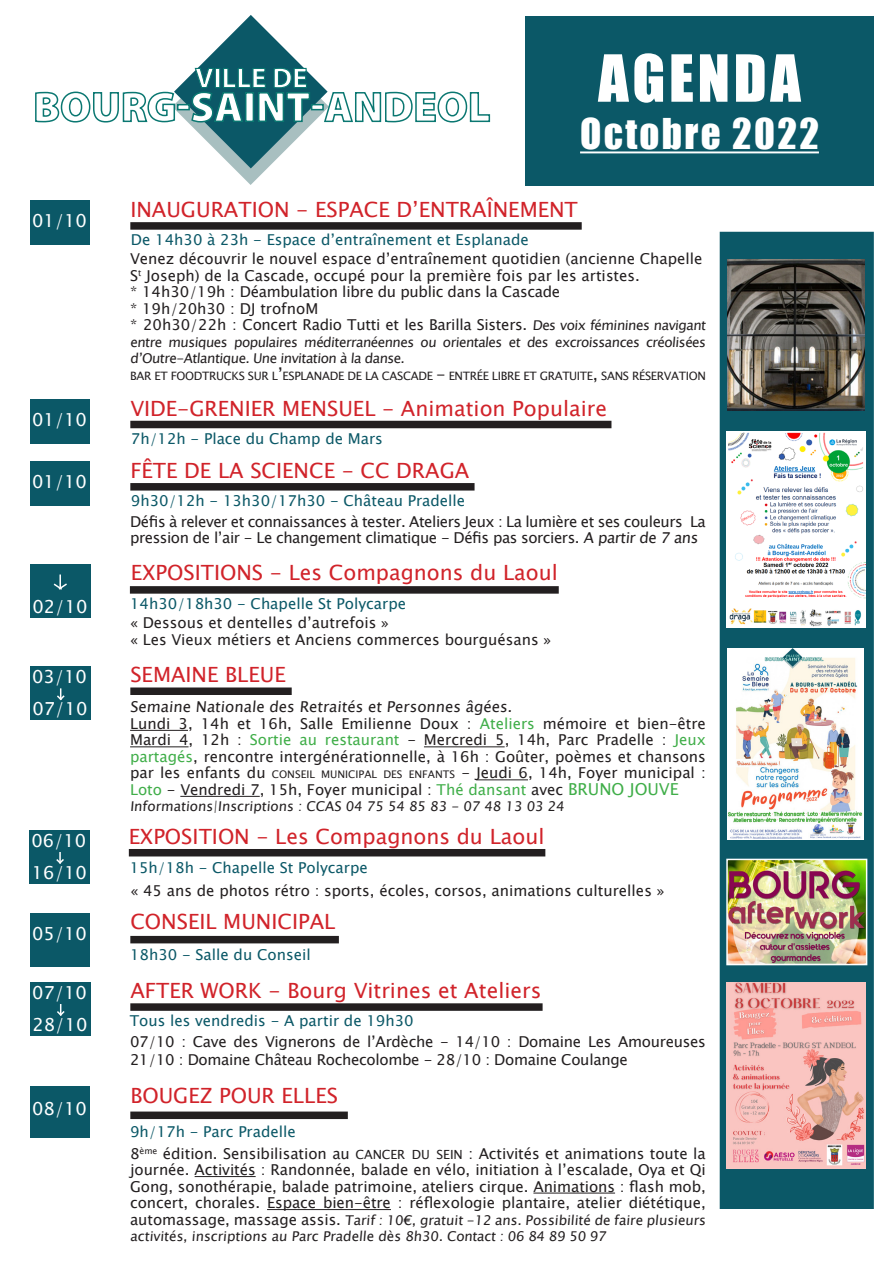
<style>
.page{position:relative;width:893px;height:1263px;background:#fff}
.page>*{position:absolute;margin:0;border:0;box-sizing:border-box;transform-origin:0 0}
.t1{font:60px "Impact";letter-spacing:.06em;color:#fff}
.t2{font:39px "Impact";letter-spacing:.06em;color:#fff}
.t3{font:21px "Lucida Sans Unicode";color:#d1232a}
.t4{font:18px "Lucida Sans Unicode";color:#fff}
.t5{font:15px/16.5px "Lucida Sans Unicode";color:#231f20;text-align:justify}
.t6{font:15px/18px "Lucida Sans Unicode";letter-spacing:-.02em;color:#231f20}
.t7{font:15px "Lucida Sans Unicode";color:#0b5867}
.t8{font:15px/16.5px "Lucida Sans Unicode";letter-spacing:-.03em;color:#231f20}
.t9{font:13.5px/16.5px "Lucida Sans Unicode";color:#231f20}
.t10{font:11.55px "Lucida Sans Unicode";letter-spacing:-.03em;color:#231f20}
.s1{font-size:13.5px}
.s2{font-size:16.5px}
.s3{color:#40ae49}
.s4{font-size:10.5px}
.s5{font-size:16.5px;color:#40ae49}
.s6{font-size:12.6px}
.s7{font-size:15px}
</style>
<div class="page">
<div style="left:525px;top:17px;width:349px;height:169px;background:#0b5867"></div>
<hr style="left:580px;top:151px;width:239px;height:2px;background:#fff">
<svg style="left:35px;top:15px;width:456px;height:170px"></svg>
<div style="left:130px;top:421px;width:481px;height:7px;background:#231f20"></div>
<div style="left:30px;top:399px;width:60px;height:45px;background:#0b5867"></div>
<div style="left:720px;top:232px;width:154px;height:977px;background:#0b5867;border:3px solid #0b5867"></div>
<div style="left:130px;top:222px;width:452px;height:8px;background:#231f20"></div>
<div style="left:30px;top:200px;width:60px;height:45px;background:#0b5867"></div>
<div style="left:130px;top:586px;width:429px;height:8px;background:#231f20"></div>
<div style="left:30px;top:564px;width:61px;height:54px;background:#0b5867"></div>
<svg style="left:53px;top:574px;width:14px;height:16px"></svg>
<div style="left:130px;top:1111px;width:218px;height:8px;background:#231f20"></div>
<div style="left:30px;top:1086px;width:60px;height:51px;background:#0b5867"></div>
<hr style="left:195px;top:1176px;width:61px;height:1px;background:#231f20">
<hr style="left:533px;top:1193px;width:82px;height:1px;background:#231f20">
<hr style="left:267px;top:1209px;width:124px;height:1px;background:#231f20">
<img style="left:726px;top:982px;width:139px;height:186px">
<img style="left:727px;top:648px;width:136px;height:192px">
<div style="left:130px;top:1003px;width:413px;height:8px;background:#231f20"></div>
<div style="left:30px;top:982px;width:61px;height:53px;background:#0b5867"></div>
<svg style="left:57px;top:1004px;width:8px;height:12px"></svg>
<img style="left:729px;top:862px;width:135px;height:100px">
<div style="left:726px;top:859px;width:141px;height:106px;border:2px solid #fff"></div>
<img style="left:728px;top:259px;width:136px;height:152px">
<div style="left:30px;top:913px;width:60px;height:53px;background:#0b5867"></div>
<div style="left:130px;top:936px;width:209px;height:7px;background:#231f20"></div>
<div style="left:130px;top:483px;width:345px;height:8px;background:#231f20"></div>
<div style="left:30px;top:461px;width:60px;height:45px;background:#0b5867"></div>
<img style="left:726px;top:431px;width:139px;height:196px">
<div style="left:130px;top:687px;width:162px;height:8px;background:#231f20"></div>
<hr style="left:130px;top:730px;width:58px;height:1px;background:#231f20">
<hr style="left:130px;top:746px;width:59px;height:1px;background:#231f20">
<hr style="left:424px;top:746px;width:81px;height:1px;background:#231f20">
<hr style="left:476px;top:779px;width:52px;height:1px;background:#231f20">
<hr style="left:180px;top:796px;width:80px;height:1px;background:#231f20">
<div style="left:30px;top:666px;width:61px;height:54px;background:#0b5867"></div>
<svg style="left:57px;top:688px;width:8px;height:13px"></svg>
<div style="left:129px;top:849px;width:416px;height:7px;background:#231f20"></div>
<div style="left:30px;top:830px;width:60px;height:53px;background:#0b5867"></div>
<svg style="left:56px;top:852px;width:8px;height:12px"></svg>
<p class="t4" style="left:32px;top:207px;width:56px">01/10</p>
<p class="t4" style="left:32px;top:405px;width:56px">01/10</p>
<p class="t4" style="left:32px;top:468px;width:56px">01/10</p>
<p class="t4" style="left:33px;top:592px;width:56px">02/10</p>
<p class="t4" style="left:32px;top:663px;width:56px">03/10</p>
<p class="t4" style="left:33px;top:695px;width:56px">07/10</p>
<p class="t4" style="left:31px;top:826px;width:56px">06/10</p>
<p class="t4" style="left:32px;top:858px;width:56px">16/10</p>
<p class="t4" style="left:32px;top:919px;width:56px">05/10</p>
<p class="t4" style="left:32px;top:978px;width:56px">07/10</p>
<p class="t4" style="left:33px;top:1010px;width:56px">28/10</p>
<p class="t4" style="left:32px;top:1095px;width:56px">08/10</p>
<p class="t1" style="left:598px;top:32px;width:204px">AGENDA</p>
<p class="t2" style="left:580px;top:103px;width:240px">Octobre 2022</p>
<p class="t3" style="left:130px;top:193px;width:449px">INAUGURATION - ESPACE D’ENTRAÎNEMENT</p>
<p class="t7" style="left:131px;top:228px;width:399px">De 14h30 à 23h - Espace d’entraînement et Esplanade</p>
<p class="t5" style="left:130px;top:251px;width:574px">Venez découvrir le nouvel espace d’entraînement quotidien (ancienne Chapelle</p>
<p class="t5" style="left:130px;top:267px;width:511px">S<sup>t</sup> Joseph) de la Cascade, occupé pour la première fois par les artistes.</p>
<p class="t6" style="left:130px;top:283px;width:432px">* 14h30/19h : Déambulation libre du public dans la Cascade</p>
<p class="t5" style="left:130px;top:300px;width:190px">* 19h/20h30 : DJ trofnoM</p>
<p class="t6" style="left:130px;top:316px;width:579px">* 20h30/22h : Concert Radio Tutti et les Barilla Sisters. <span class="s1">Des voix féminines navigant</span></p>
<p class="t9" style="left:130px;top:334px;width:579px">entre musiques populaires méditerranéennes ou orientales et des excroissances créolisées d’Outre-Atlantique. Une invitation à la danse.</p>
<p class="t10" style="left:130px;top:366px;width:577px">BAR ET FOODTRUCKS SUR L<span class="s2">’</span>ESPLANADE DE LA CASCADE <span class="s2">-</span> ENTRÉE LIBRE ET GRATUITE<span class="s2">,</span> SANS RÉSERVATION</p>
<p class="t3" style="left:130px;top:391px;width:478px">VIDE-GRENIER MENSUEL - Animation Populaire</p>
<p class="t7" style="left:131px;top:427px;width:253px">7h/12h - Place du Champ de Mars</p>
<p class="t3" style="left:130px;top:454px;width:341px">FÊTE DE LA SCIENCE - CC DRAGA</p>
<p class="t7" style="left:131px;top:489px;width:336px">9h30/12h - 13h30/17h30 - Château Pradelle</p>
<p class="t8" style="left:130px;top:513px;width:577px">Défis à relever et connaissances à tester. Ateliers Jeux : La lumière et ses couleurs La pression de l’air - Le changement climatique - Défis pas sorciers. A partir de 7 ans</p>
<p class="t3" style="left:131px;top:556px;width:428px">EXPOSITIONS - Les Compagnons du Laoul</p>
<p class="t7" style="left:130px;top:592px;width:278px">14h30/18h30 - Chapelle St Polycarpe</p>
<p class="t5" style="left:130px;top:615px;width:260px">« Dessous et dentelles d’autrefois »</p>
<p class="t5" style="left:130px;top:631px;width:423px">« Les Vieux métiers et Anciens commerces bourguésans »</p>
<p class="t3" style="left:130px;top:658px;width:157px">SEMAINE BLEUE</p>
<p class="t5" style="left:130px;top:699px;width:386px">Semaine Nationale des Retraités et Personnes âgées.</p>
<p class="t5" style="left:130px;top:715px;width:577px">Lundi 3, 14h et 16h, Salle Emilienne Doux : <span class="s3">Ateliers</span> mémoire et bien-être</p>
<p class="t5" style="left:130px;top:732px;width:577px">Mardi 4, 12h : <span class="s3">Sortie au restaurant</span> - Mercredi 5, 14h, Parc Pradelle : <span class="s3">Jeux partagés</span>, rencontre intergénérationnelle, à 16h : Goûter, poèmes et chansons par les enfants du <span class="s4">CONSEIL MUNICIPAL DES ENFANTS</span> - Jeudi 6, 14h, Foyer municipal :<br><span class="s3">Loto</span> - Vendredi 7, 15h, Foyer municipal : <span class="s3">Thé dansant</span> avec <span class="s5">BRUNO JOUVE</span></p>
<p class="t9" style="left:130px;top:798px;width:438px">Informations|Inscriptions : CCAS 04 75 54 85 83 - 07 48 13 03 24</p>
<p class="t3" style="left:129px;top:820px;width:417px">EXPOSITION - Les Compagnons du Laoul</p>
<p class="t7" style="left:130px;top:855px;width:240px">15h/18h - Chapelle St Polycarpe</p>
<p class="t5" style="left:131px;top:882px;width:536px">« 45 ans de photos rétro : sports, écoles, corsos, animations culturelles »</p>
<p class="t3" style="left:130px;top:904px;width:207px">CONSEIL MUNICIPAL</p>
<p class="t7" style="left:130px;top:943px;width:182px">18h30 - Salle du Conseil</p>
<p class="t3" style="left:130px;top:974px;width:413px">AFTER WORK - Bourg Vitrines et Ateliers</p>
<p class="t7" style="left:130px;top:1009px;width:285px">Tous les vendredis - A partir de 19h30</p>
<p class="t6" style="left:130px;top:1033px;width:577px">07/10 : Cave des Vignerons de l’Ardèche - 14/10 : Domaine Les Amoureuses<br>21/10 : Domaine Château Rochecolombe - 28/10 : Domaine Coulange</p>
<p class="t3" style="left:130px;top:1079px;width:209px">BOUGEZ POUR ELLES</p>
<p class="t7" style="left:130px;top:1119px;width:167px">9h/17h - Parc Pradelle</p>
<p class="t5" style="left:130px;top:1145px;width:577px">8<sup>ème</sup> édition. Sensibilisation au <span class="s6">CANCER DU SEIN</span> : Activités et animations toute la journée. Activités : Randonnée, balade en vélo, initiation à l’escalade, Oya et Qi Gong, sonothérapie, balade patrimoine, ateliers cirque. Animations : flash mob, concert, chorales. Espace bien-être : réflexologie plantaire, atelier diététique,</p>
<p class="t9" style="left:130px;top:1211px;width:579px"><span class="s7">automassage, massage assis.</span> Tarif : 10€, gratuit -12 ans. Possibilité de faire plusieurs activités, inscriptions au Parc Pradelle dès 8h30. Contact : 06 84 89 50 97</p>
</div>
